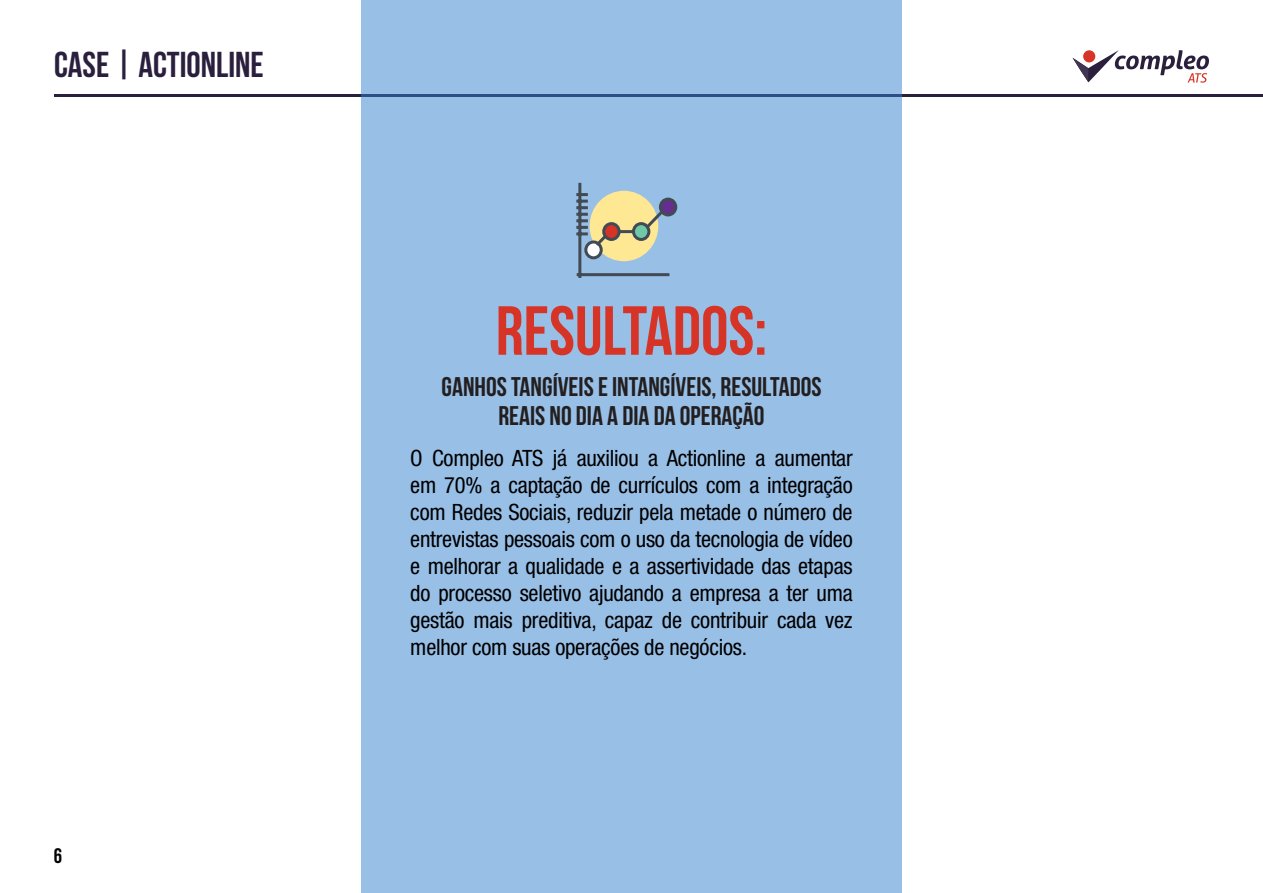
<style>
.page{position:relative;width:1263px;height:893px;background:#fff}
.page>*{position:absolute;margin:0;border:0;box-sizing:border-box;transform-origin:0 0}
.t1{font:69.3px "Bebas Neue";color:#d63427}
.t2{font:36px "Bebas Neue";color:#2a1f3d}
.t3{font:27px/28.5px "Bebas Neue";color:#231f20;text-align:center}
.t4{font:condensed 22.5px/27px "Helvetica Neue LT Pro";letter-spacing:-.01em;color:#000;text-align:justify}
.t5{font:21px "Bebas Neue";color:#000}
</style>
<div class="page">
<hr style="left:54px;top:95px;width:1209px;height:2px;background:#2a1f3d">
<svg style="left:1072px;top:50px;width:137px;height:33px"></svg>
<div style="left:361px;top:0;width:540px;height:893px;background:#98bfe6"></div>
<div style="left:589px;top:191px;width:69px;height:70px;background:#ffe894;border-radius:50%"></div>
<hr style="left:578px;top:183px;width:3px;height:95px;background:#424a54">
<hr style="left:577px;top:273px;width:92px;height:3px;background:#424a54">
<div style="left:586px;top:242px;width:15px;height:16px;background:#fff;border-radius:50%"></div>
<div style="left:584px;top:240px;width:19px;height:19px;border:3px solid #424a54;border-radius:50%"></div>
<div style="left:660px;top:199px;width:16px;height:16px;background:#662d91;border-radius:50%"></div>
<div style="left:659px;top:198px;width:18px;height:18px;border:3px solid #424a54;border-radius:50%"></div>
<svg style="left:576px;top:193px;width:90px;height:55px"></svg>
<h2 class="t2" style="left:54px;top:45px;width:211px">CASE | ACTIONLINE</h2>
<p class="t5" style="left:54px;top:844px;width:10px">6</p>
<h1 class="t1" style="left:496px;top:293px;width:273px">RESULTADOS:</h1>
<p class="t3" style="left:441px;top:372px;width:381px">GANHOS TANGÍVEIS E INTANGÍVEIS, RESULTADOS<br>REAIS NO DIA A DIA DA OPERAÇÃO</p>
<p class="t4" style="left:410px;top:444px;width:444px">O Compleo ATS já auxiliou a Actionline a aumentar em 70% a captação de currículos com a integração com Redes Sociais, reduzir pela metade o número de entrevistas pessoais com o uso da tecnologia de vídeo e melhorar a qualidade e a assertividade das etapas do processo seletivo ajudando a empresa a ter uma gestão mais preditiva, capaz de contribuir cada vez melhor com suas operações de negócios.</p>
</div>
